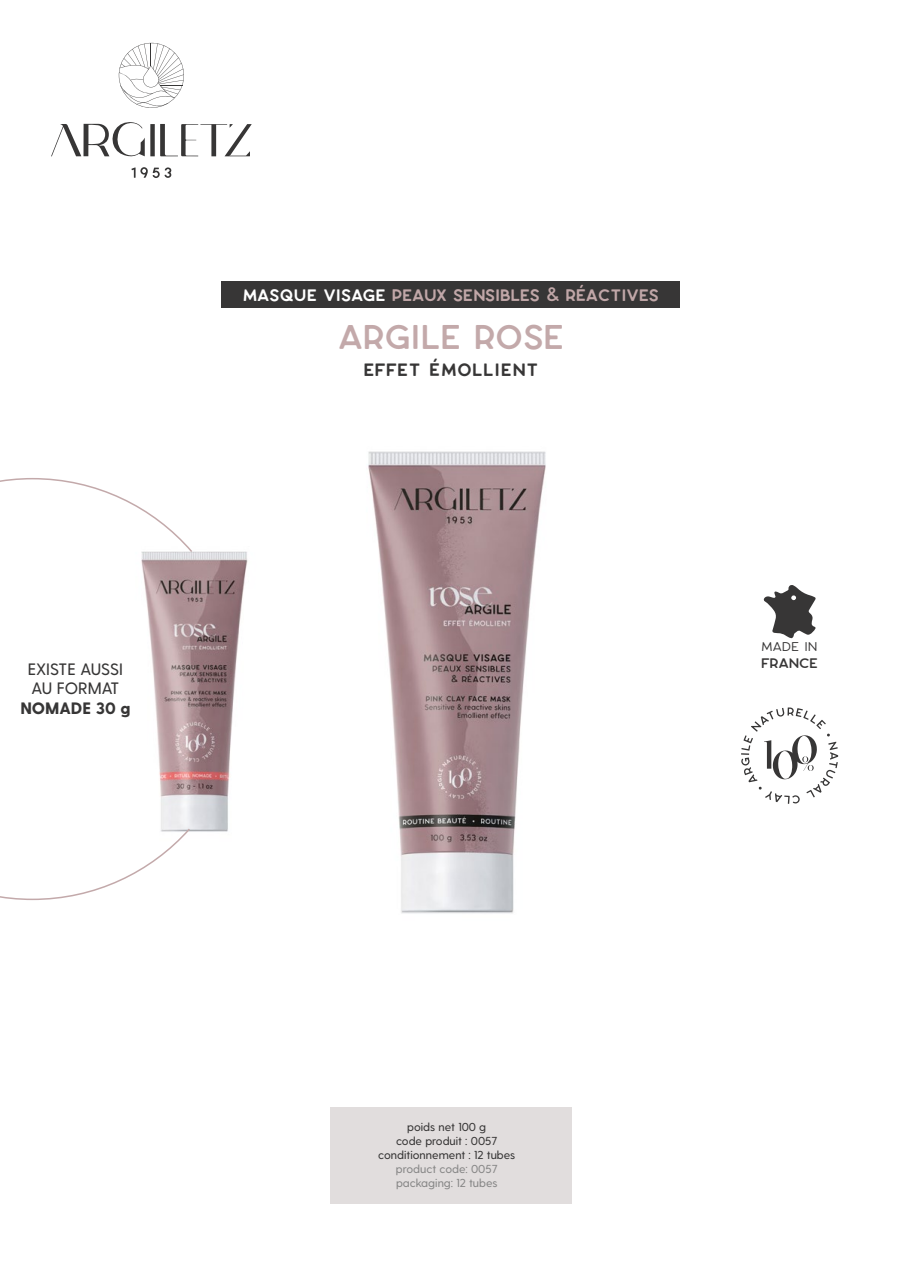
<style>
.page{position:relative;width:902px;height:1272px;background:#fff}
.page>*{position:absolute;margin:0;border:0;box-sizing:border-box;transform-origin:0 0}
.t1{font:700 40.5px "Larosa";color:#c3a9aa}
.t2{font:900 21px "Larosa";letter-spacing:.04em;color:#373636}
.t3{font:900 19.5px "Larosa";color:#c1a7a8}
.t4{font:500 16.5px/19.5px "Greycliff CF";color:#373636}
.t5{font:800 16.5px "Greycliff CF";color:#373636}
.t6{font:700 16.35px "Larosa";color:#373636}
.t7{font:15px "Larosa";color:#373636}
.t8{font:500 11.55px/14px "Greycliff CF";color:#373636;text-align:center}
.t9{font:500 11.55px/14px "Greycliff CF";color:#878787}
.s1{color:#fff}
.s2{font-family:"Greycliff CF";font-weight:600}
</style>
<div class="page">
<svg style="left:741px;top:707px;width:97px;height:96px"></svg>
<svg style="left:763px;top:585px;width:52px;height:53px"></svg>
<svg style="left:131px;top:167px;width:40px;height:11px"></svg>
<svg style="left:51px;top:122px;width:201px;height:35px"></svg>
<svg style="left:118px;top:42px;width:66px;height:66px"></svg>
<img style="left:368px;top:451px;width:178px;height:463px">
<div style="left:222px;top:281px;width:458px;height:27px;background:#373636"></div>
<img style="left:194px;top:551px;width:54px;height:281px">
<svg style="left:0;top:478px;width:194px;height:422px"></svg>
<div style="left:330px;top:1107px;width:241px;height:96px;background:#e1dddd"></div>
<h3 class="t4" style="left:28px;top:659px;width:97px">EXISTE AUSSI<br>AU FORMAT</h3>
<h3 class="t5" style="left:20px;top:698px;width:112px">NOMADE 30 g</h3>
<h3 class="t3" style="left:243px;top:283px;width:417px"><span class="s1">MASQUE VISAGE</span> PEAUX SENSIBLES <span class="s2">&amp;</span> RÉACTIVES</h3>
<h1 class="t1" style="left:338px;top:311px;width:227px">ARGILE ROSE</h1>
<h2 class="t2" style="left:363px;top:356px;width:176px">EFFET ÉMOLLIENT</h2>
<p class="t7" style="left:761px;top:637px;width:57px">MADE IN</p>
<h3 class="t6" style="left:761px;top:652px;width:58px">FRANCE</h3>
<p class="t8" style="left:378px;top:1119px;width:138px">poids net 100 g<br>code produit : 0057 conditionnement : 12 tubes</p>
<p class="t9" style="left:396px;top:1161px;width:103px">product code: 0057 packaging: 12 tubes</p>
</div>
